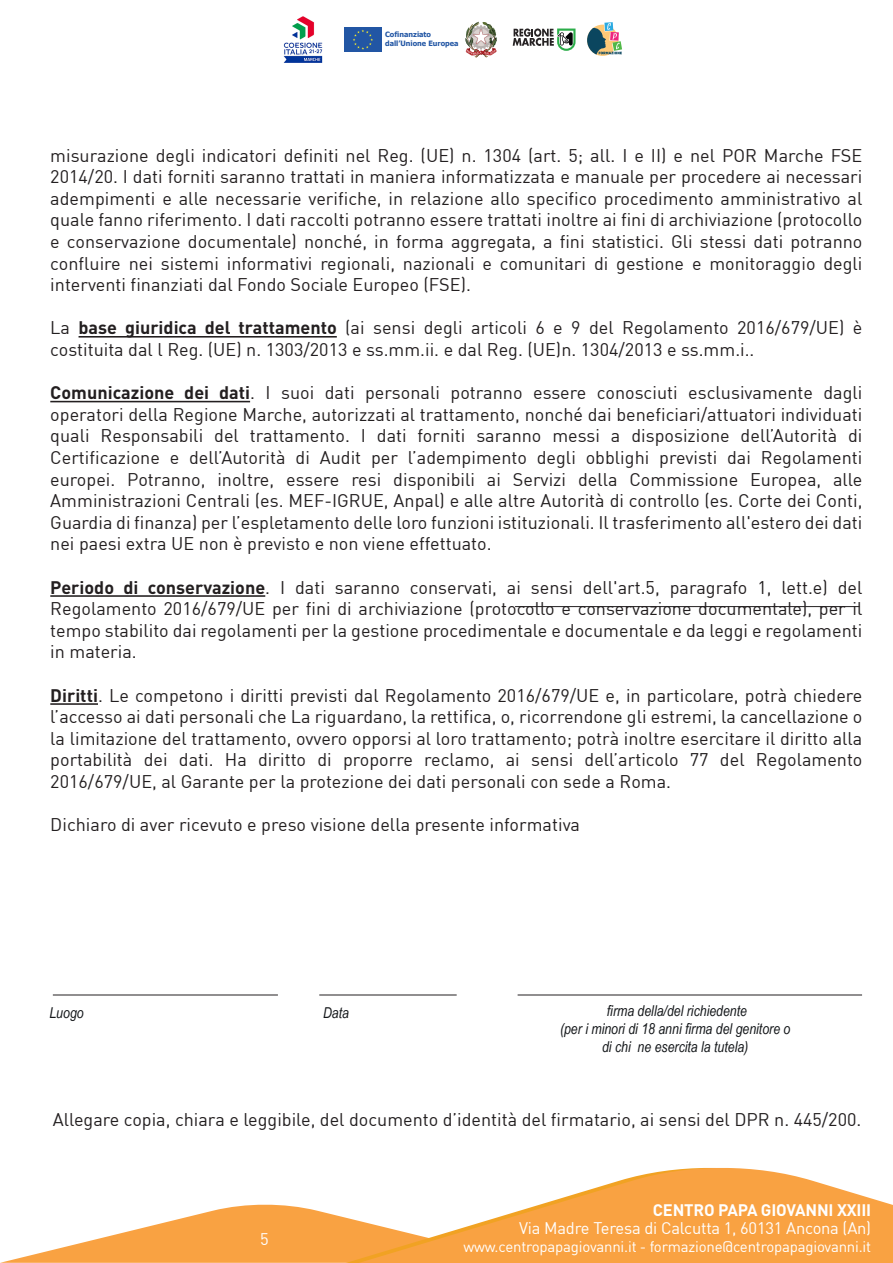
<style>
.page{position:relative;width:893px;height:1263px;background:#fff}
.page>*{position:absolute;margin:0;border:0;box-sizing:border-box;transform-origin:0 0}
.t1{font:18px/21.6px "DIN";color:#231f20;text-align:justify}
.t2{font:16.5px "DIN";letter-spacing:-.015em;color:#fff}
.t3{font:700 16.5px "DIN";letter-spacing:-.015em;color:#fff}
.t4{font:italic 15px/18px "Arial Narrow";color:#14171a;text-align:center}
.t5{font:15px "DIN";letter-spacing:-.015em;color:#fff}
.t6{font:700 7.35px/8.7px "Tahoma";color:#2256a4}
.s1{font-weight:700}
</style>
<div class="page">
<hr style="left:515px;top:606px;width:344px;height:1px;background:#231f20">
<hr style="left:79px;top:336px;width:258px;height:2px;background:#231f20">
<hr style="left:50px;top:401px;width:200px;height:1px;background:#231f20">
<hr style="left:50px;top:595px;width:215px;height:2px;background:#231f20">
<hr style="left:50px;top:703px;width:48px;height:2px;background:#231f20">
<svg style="left:0;top:1205px;width:253px;height:58px"></svg>
<svg style="left:253px;top:1204px;width:13px;height:59px"></svg>
<svg style="left:266px;top:1168px;width:627px;height:95px;fill:#f9a242"></svg>
<hr style="left:53px;top:995px;width:225px;height:1px;background:#231f20">
<hr style="left:319px;top:995px;width:138px;height:1px;background:#231f20">
<hr style="left:518px;top:995px;width:344px;height:1px;background:#231f20">
<svg style="left:513px;top:28px;width:62px;height:23px"></svg>
<svg style="left:465px;top:22px;width:32px;height:36px"></svg>
<div style="left:344px;top:27px;width:37px;height:25px;background:#2256a4"></div>
<svg style="left:353px;top:30px;width:20px;height:20px"></svg>
<img style="left:283px;top:16px;width:40px;height:47px">
<svg style="left:587px;top:22px;width:35px;height:34px"></svg>
<p class="t6" style="left:385px;top:30px;width:75px">Cofinanziato dall’Unione Europea</p>
<p class="t1" style="left:50px;top:144px;width:814px">misurazione degli indicatori definiti nel Reg. (UE) n. 1304 (art. 5; all. I e II) e nel POR Marche FSE 2014/20. I dati forniti saranno trattati in maniera informatizzata e manuale per procedere ai necessari adempimenti e alle necessarie verifiche, in relazione allo specifico procedimento amministrativo al quale fanno riferimento. I dati raccolti potranno essere trattati inoltre ai fini di archiviazione (protocollo e conservazione documentale) nonché, in forma aggregata, a fini statistici. Gli stessi dati potranno confluire nei sistemi informativi regionali, nazionali e comunitari di gestione e monitoraggio degli interventi finanziati dal Fondo Sociale Europeo (FSE).</p>
<p class="t1" style="left:50px;top:317px;width:814px">La <span class="s1">base giuridica del trattamento</span> (ai sensi degli articoli 6 e 9 del Regolamento 2016/679/UE) è costituita dal l Reg. (UE) n. 1303/2013 e ss.mm.ii. e dal Reg. (UE)n. 1304/2013 e ss.mm.i..</p>
<p class="t1" style="left:50px;top:381px;width:814px"><span class="s1">Comunicazione dei dati</span>. I suoi dati personali potranno essere conosciuti esclusivamente dagli operatori della Regione Marche, autorizzati al trattamento, nonché dai beneficiari/attuatori individuati quali Responsabili del trattamento. I dati forniti saranno messi a disposizione dell’Autorità di Certificazione e dell’Autorità di Audit per l’adempimento degli obblighi previsti dai Regolamenti europei. Potranno, inoltre, essere resi disponibili ai Servizi della Commissione Europea, alle Amministrazioni Centrali (es. MEF-IGRUE, Anpal) e alle altre Autorità di controllo (es. Corte dei Conti, Guardia di finanza) per l’espletamento delle loro funzioni istituzionali. Il trasferimento all'estero dei dati nei paesi extra UE non è previsto e non viene effettuato.</p>
<p class="t1" style="left:50px;top:576px;width:814px"><span class="s1">Periodo di conservazione</span>. I dati saranno conservati, ai sensi dell'art.5, paragrafo 1, lett.e) del Regolamento 2016/679/UE per fini di archiviazione (protocollo e conservazione documentale), per il tempo stabilito dai regolamenti per la gestione procedimentale e documentale e da leggi e regolamenti in materia.</p>
<p class="t1" style="left:50px;top:684px;width:814px"><span class="s1">Diritti</span>. Le competono i diritti previsti dal Regolamento 2016/679/UE e, in particolare, potrà chiedere l’accesso ai dati personali che La riguardano, la rettifica, o, ricorrendone gli estremi, la cancellazione o la limitazione del trattamento, ovvero opporsi al loro trattamento; potrà inoltre esercitare il diritto alla portabilità dei dati. Ha diritto di proporre reclamo, ai sensi dell’articolo 77 del Regolamento 2016/679/UE, al Garante per la protezione dei dati personali con sede a Roma.</p>
<p class="t1" style="left:50px;top:813px;width:531px">Dichiaro di aver ricevuto e preso visione della presente informativa</p>
<p class="t4" style="left:49px;top:1003px;width:36px">Luogo</p>
<p class="t4" style="left:323px;top:1003px;width:27px">Data</p>
<p class="t4" style="left:560px;top:1002px;width:232px">firma della/del richiedente<br>(per i minori di 18 anni firma del genitore o di chi ne esercita la tutela)</p>
<p class="t1" style="left:53px;top:1108px;width:810px">Allegare copia, chiara e leggibile, del documento d’identità del firmatario, ai sensi del DPR n. 445/200.</p>
<p class="t2" style="left:260px;top:1229px;width:10px">5</p>
<p class="t2" style="left:262px;top:1236px;width:10px">2</p>
<p class="t3" style="left:653px;top:1199px;width:220px">CENTRO PAPA GIOVANNI XXIII</p>
<p class="t2" style="left:519px;top:1218px;width:354px">Via Madre Teresa di Calcutta 1, 60131 Ancona (An)</p>
<p class="t5" style="left:463px;top:1237px;width:409px">www.centropapagiovanni.it - formazione@centropapagiovanni.it</p>
</div>
